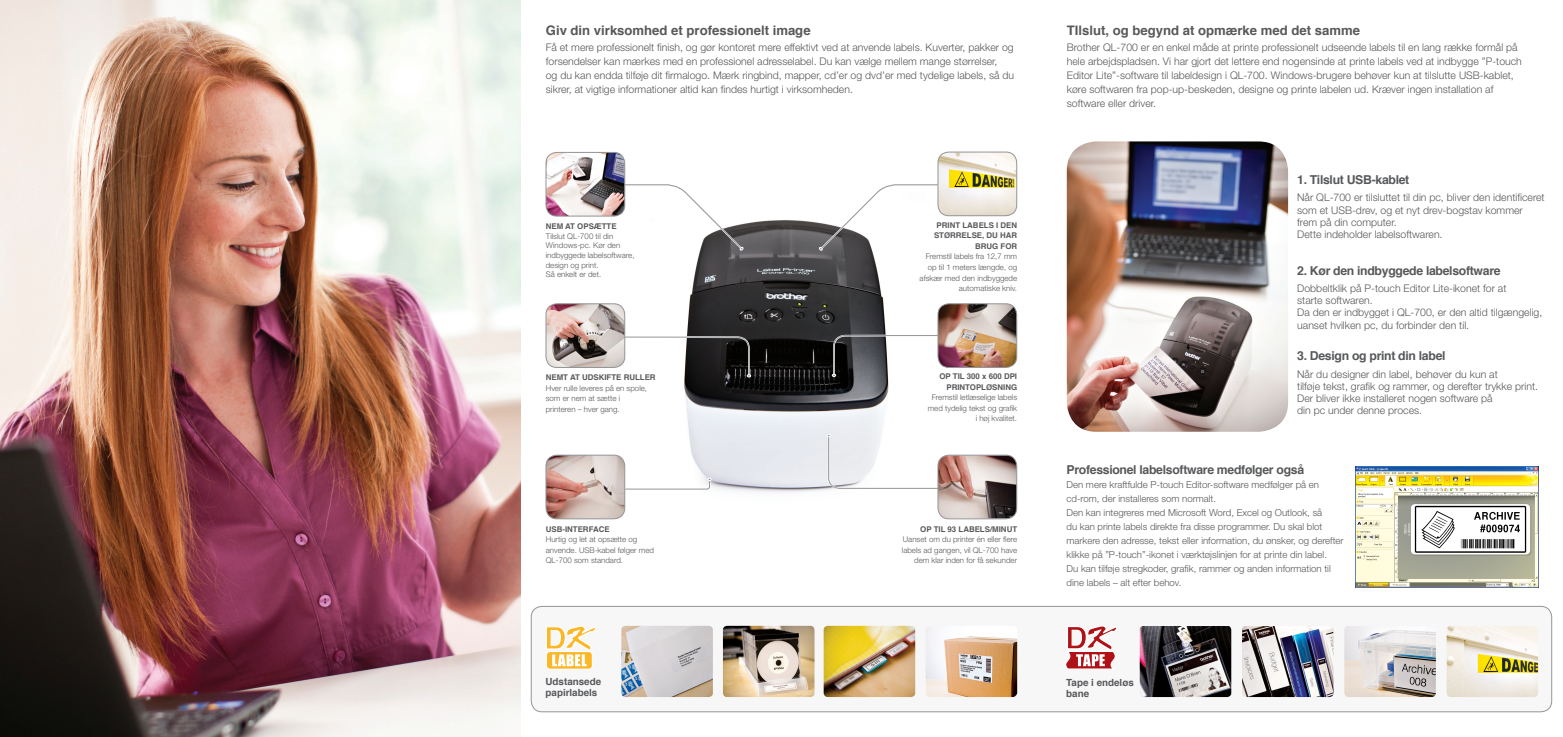
<style>
.page{position:relative;width:1563px;height:737px;background:#fff}
.page>*{position:absolute;margin:0;border:0;box-sizing:border-box;transform-origin:0 0}
.t1{font:700 13.12px "Helvetica";color:#57585a}
.t2{font:700 12.25px "Helvetica";letter-spacing:-.025em;color:#57585a}
.t3{font:300 10.5px/12.2px "Helvetica Neue";color:#57585a}
.t4{font:700 9.8px/11.5px "Helvetica";color:#57585a}
.t5{font:300 9.62px/14px "Helvetica Neue";color:#57585a}
.t6{font:300 7.88px/10.5px "Helvetica Neue";color:#57585a}
.t7{font:700 7.88px/10.5px "Helvetica";color:#57585a;text-align:right}
</style>
<div class="page">
<div style="left:531px;top:606px;width:1020px;height:105px;background:#f7f7f8;border-radius:11px"></div>
<div style="left:531px;top:606px;width:1021px;height:106px;border:1px solid #939598;border-radius:11px"></div>
<img style="left:684px;top:220px;width:205px;height:272px">
<img style="left:547px;top:455px;width:78px;height:64px">
<div style="left:545px;top:455px;width:80px;height:64px;border:1px solid #939598;border-radius:11px"></div>
<img style="left:547px;top:152px;width:77px;height:64px">
<div style="left:545px;top:152px;width:80px;height:64px;border:1px solid #939598;border-radius:11px"></div>
<img style="left:939px;top:152px;width:77px;height:64px">
<div style="left:937px;top:152px;width:80px;height:64px;border:1px solid #939598;border-radius:11px"></div>
<svg style="left:624px;top:158px;width:125px;height:177px"></svg>
<img style="left:547px;top:304px;width:78px;height:62px">
<div style="left:545px;top:303px;width:80px;height:65px;border:1px solid #939598;border-radius:11px"></div>
<img style="left:939px;top:305px;width:77px;height:61px">
<div style="left:937px;top:303px;width:80px;height:65px;border:1px solid #939598;border-radius:11px"></div>
<img style="left:939px;top:455px;width:77px;height:63px">
<div style="left:937px;top:455px;width:80px;height:64px;border:1px solid #939598;border-radius:11px"></div>
<svg style="left:623px;top:183px;width:120px;height:68px"></svg>
<svg style="left:818px;top:183px;width:121px;height:67px"></svg>
<svg style="left:623px;top:335px;width:128px;height:42px"></svg>
<svg style="left:623px;top:478px;width:88px;height:13px"></svg>
<svg style="left:827px;top:434px;width:113px;height:56px"></svg>
<svg style="left:832px;top:333px;width:128px;height:44px"></svg>
<img style="left:1067px;top:141px;width:221px;height:291px">
<svg style="left:547px;top:626px;width:48px;height:43px"></svg>
<svg style="left:1066px;top:626px;width:50px;height:43px"></svg>
<img style="left:621px;top:626px;width:92px;height:71px">
<img style="left:723px;top:626px;width:91px;height:71px">
<img style="left:823px;top:626px;width:92px;height:71px">
<img style="left:926px;top:636px;width:91px;height:61px">
<img style="left:1139px;top:626px;width:92px;height:71px">
<img style="left:1242px;top:626px;width:91px;height:71px">
<img style="left:1344px;top:626px;width:92px;height:71px">
<img style="left:1446px;top:626px;width:92px;height:71px">
<img style="left:1355px;top:466px;width:183px;height:121px">
<img style="left:0;top:0;width:521px;height:737px">
<p class="t1" style="left:546px;top:19px;width:266px">Giv din virksomhed et professionelt image</p>
<p class="t3" style="left:546px;top:40px;width:470px;line-height:14px">Få et mere professionelt finish, og gør kontoret mere effektivt ved at anvende labels. Kuverter, pakker og forsendelser kan mærkes med en professionel adresselabel. Du kan vælge mellem mange størrelser,<br>og du kan endda tilføje dit firmalogo. Mærk ringbind, mapper, cd’er og dvd’er med tydelige labels, så du sikrer, at vigtige informationer altid kan findes hurtigt i virksomheden.</p>
<p class="t7" style="left:546px;top:221px;width:72px">NEM AT OPSÆTTE</p>
<p class="t6" style="left:546px;top:231px;width:90px;line-height:9.6px">Tilslut QL-700 til din<br>Windows-pc. Kør den indbyggede labelsoftware, design og print.<br>Så enkelt er det.</p>
<p class="t7" style="left:934px;top:220px;width:85px">PRINT LABELS I DEN<br>STØRRELSE, DU HAR<br>BRUG FOR</p>
<p class="t6" style="left:919px;top:251px;width:99px;text-align:right">Fremstil labels fra 12,7 mm op til 1 meters længde, og afskær med den indbyggede automatiske kniv.</p>
<p class="t7" style="left:546px;top:372px;width:111px">NEMT AT UDSKIFTE RULLER</p>
<p class="t6" style="left:546px;top:382px;width:103px">Hver rulle leveres på en spole, som er nem at sætte i printeren – hver gang.</p>
<p class="t7" style="left:546px;top:524px;width:65px">USB-INTERFACE</p>
<p class="t6" style="left:546px;top:534px;width:110px">Hurtig og let at opsætte og anvende. USB-kabel følger med<br>QL-700 som standard.</p>
<p class="t7" style="left:939px;top:371px;width:79px">OP TIL 300 x 600 DPI<br>PRINTOPLØSNING</p>
<p class="t6" style="left:928px;top:392px;width:91px;text-align:right">Fremstil letlæselige labels med tydelig tekst og grafik i høj kvalitet.</p>
<p class="t7" style="left:920px;top:524px;width:98px">OP TIL 93 LABELS/MINUT</p>
<p class="t6" style="left:902px;top:534px;width:117px;text-align:right">Uanset om du printer én eller flere labels ad gangen, vil QL-700 have dem klar inden for få sekunder</p>
<p class="t1" style="left:1067px;top:19px;width:295px">TIlslut, og begynd at opmærke med det samme</p>
<p class="t3" style="left:1067px;top:40px;width:456px;line-height:14px">Brother QL-700 er en enkel måde at printe professionelt udseende labels til en lang række formål på hele arbejdspladsen. Vi har gjort det lettere end nogensinde at printe labels ved at indbygge ”P-touch Editor Lite”-software til labeldesign i QL-700. Windows-brugere behøver kun at tilslutte USB-kablet, køre softwaren fra pop-up-beskeden, designe og printe labelen ud. Kræver ingen installation af software eller driver.</p>
<p class="t2" style="left:1297px;top:170px;width:114px">1. Tilslut USB-kablet</p>
<p class="t3" style="left:1297px;top:191px;width:249px">Når QL-700 er tilsluttet til din pc, bliver den identificeret som et USB-drev, og et nyt drev-bogstav kommer frem på din computer.<br>Dette indeholder labelsoftwaren.</p>
<p class="t2" style="left:1297px;top:260px;width:205px">2. Kør den indbyggede labelsoftware</p>
<p class="t3" style="left:1297px;top:282px;width:247px">Dobbeltklik på P-touch Editor Lite-ikonet for at<br>starte softwaren.<br>Da den er indbygget i QL-700, er den altid tilgængelig, uanset hvilken pc, du forbinder den til.</p>
<p class="t2" style="left:1297px;top:346px;width:150px">3. Design og print din label</p>
<p class="t3" style="left:1297px;top:367px;width:242px">Når du designer din label, behøver du kun at<br>tilføje tekst, grafik og rammer, og derefter trykke print.<br>Der bliver ikke installeret nogen software på<br>din pc under denne proces.</p>
<p class="t2" style="left:1066px;top:460px;width:239px">Professionel labelsoftware medfølger også</p>
<p class="t5" style="left:1066px;top:478px;width:278px">Den mere kraftfulde P-touch Editor-software medfølger på en cd-rom, der installeres som normalt.<br>Den kan integreres med Microsoft Word, Excel og Outlook, så<br>du kan printe labels direkte fra disse programmer. Du skal blot markere den adresse, tekst eller information, du ønsker, og derefter klikke på ”P-touch”-ikonet i værktøjslinjen for at printe din label.<br>Du kan tilføje stregkoder, grafik, rammer og anden information til dine labels – alt efter behov.</p>
<p class="t4" style="left:545px;top:675px;width:57px">Udstansede papirlabels</p>
<p class="t4" style="left:1066px;top:676px;width:69px">Tape i endeløs bane</p>
</div>
